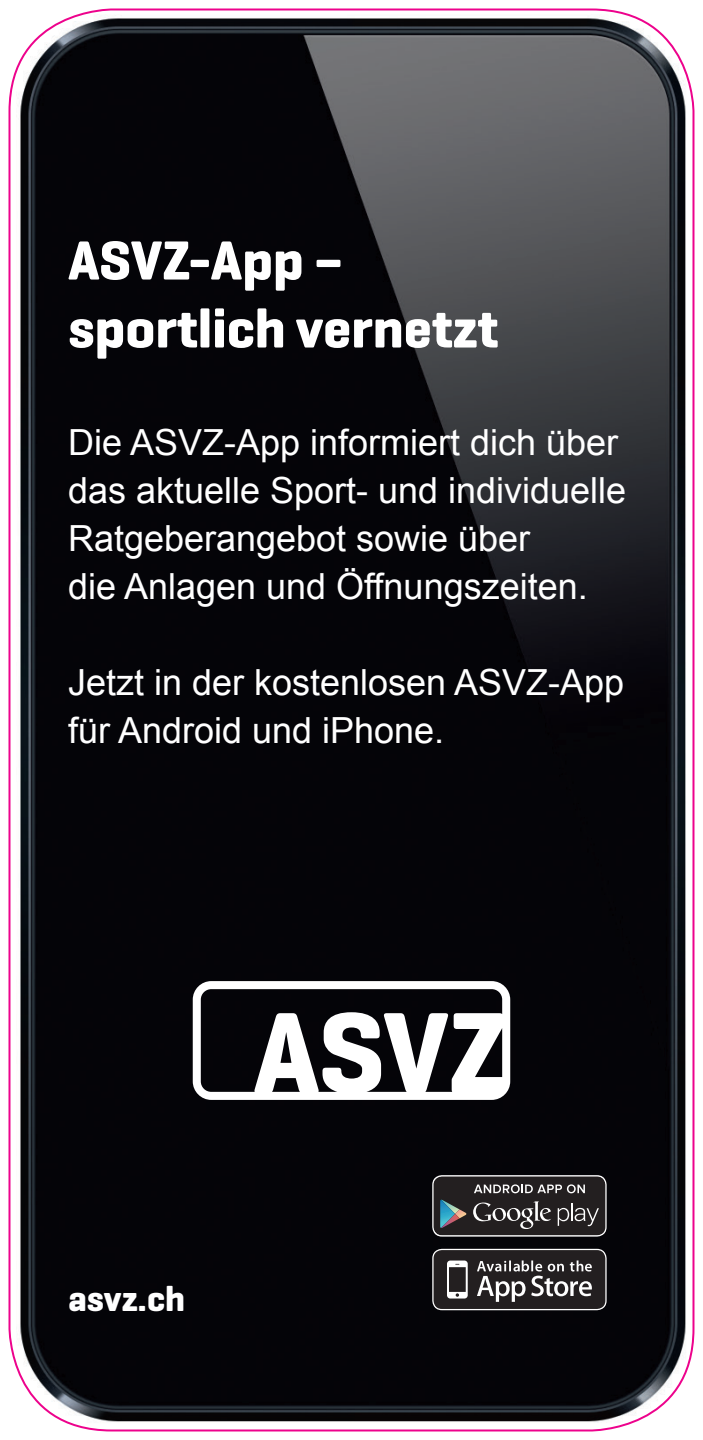
<style>
.page{position:relative;width:703px;height:1440px;background:#fff}
.page>*{position:absolute;margin:0;border:0;box-sizing:border-box;transform-origin:0 0}
.t1{font:700 56px/68px "Geogrotesque";color:#fff}
.t2{font:36px/48px "Arial";color:#fff}
.t3{font:700 36px "Geogrotesque";color:#fff}
</style>
<div class="page">
<img style="left:8px;top:8px;width:687px;height:1424px">
<svg style="left:193px;top:981px;width:317px;height:119px"></svg>
<svg style="left:433px;top:1249px;width:173px;height:61px;background:#484545"></svg>
<div style="left:432px;top:1249px;width:175px;height:61px;border:1px solid #fff;border-radius:9px"></div>
<svg style="left:433px;top:1176px;width:173px;height:60px;background:#3d3b3d"></svg>
<div style="left:432px;top:1175px;width:175px;height:62px;border:1px solid #fff;border-radius:9px"></div>
<h1 class="t1" style="left:68px;top:226px;width:432px">ASVZ-App – sportlich vernetzt</h1>
<p class="t2" style="left:68px;top:419px;width:560px">Die ASVZ-App informiert dich über das aktuelle Sport- und individuelle Ratgeberangebot sowie über<br>die Anlagen und Öffnungszeiten.</p>
<p class="t2" style="left:68px;top:659px;width:558px">Jetzt in der kostenlosen ASVZ-App für Android und iPhone.</p>
<p class="t3" style="left:68px;top:1277px;width:118px">asvz.ch</p>
</div>
